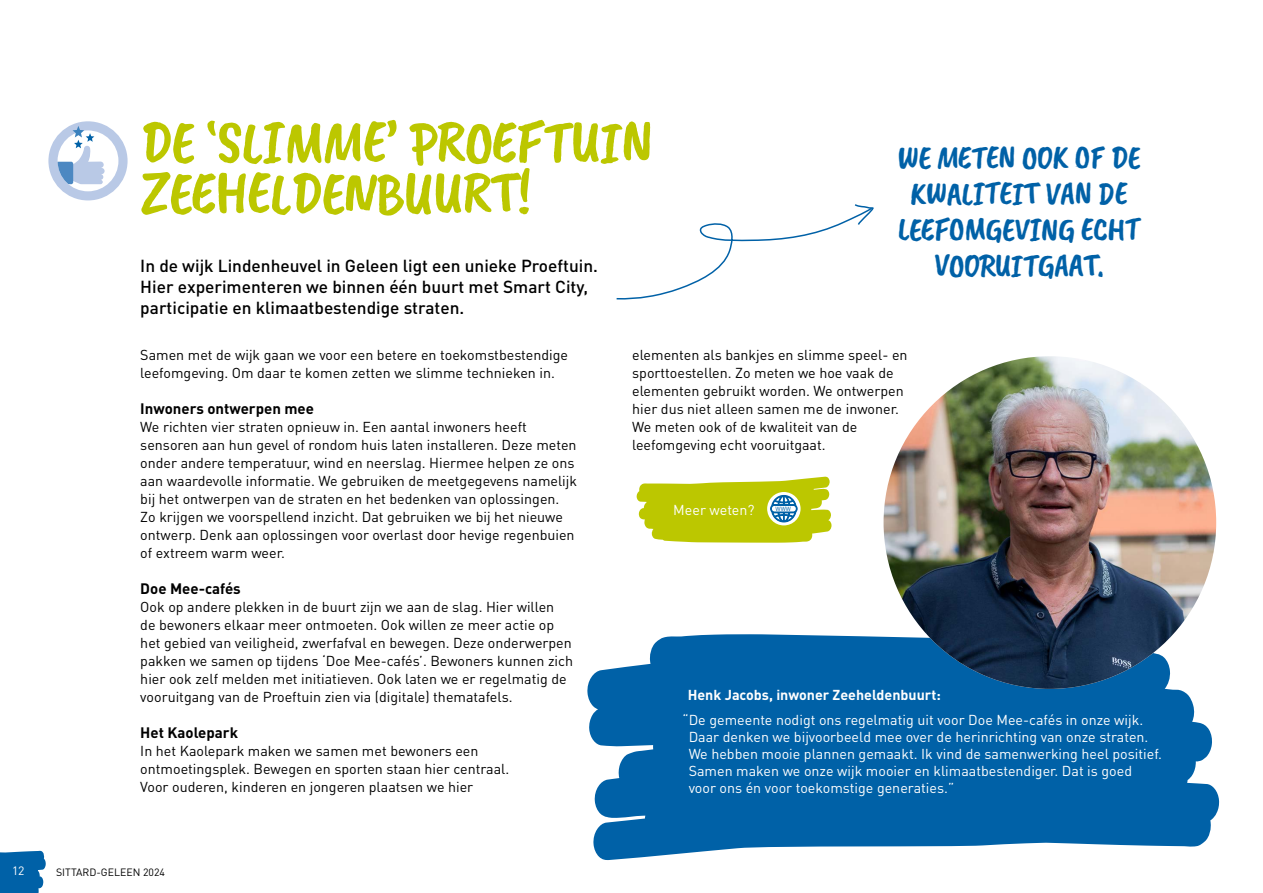
<style>
.page{position:relative;width:1263px;height:893px;background:#fff}
.page>*{position:absolute;margin:0;border:0;box-sizing:border-box;transform-origin:0 0}
.t1{font:60.15px/51px "Caveat Brush";letter-spacing:-.02em;color:#bcc700}
.t2{font:32.85px/36px "Caveat Brush";letter-spacing:-.02em;color:#0061a7;text-align:center}
.t3{font:500 17.25px/20.7px "DIN Pro";color:#000}
.t4{font:700 15px "DIN Pro";color:#000}
.t5{font:14.25px/18px "DIN Pro";color:#000}
.t6{font:14.25px/17.1px "DIN Pro";color:#fff}
.t7{font:700 14.25px "DIN Pro";color:#fff}
.t8{font:12px "DIN Pro";color:#fff}
.t9{font:10.5px "DIN Pro";color:#000}
.t10{font:6px "DIN Pro";color:#0061a7}
</style>
<div class="page">
<svg style="left:587px;top:634px;width:633px;height:226px;background:#2376b3"></svg>
<img style="left:883px;top:356px;width:333px;height:333px;border-radius:166px">
<svg style="left:616px;top:204px;width:258px;height:96px"></svg>
<svg style="left:0;top:850px;width:46px;height:43px;background:#1d73b1"></svg>
<div style="left:48px;top:121px;width:80px;height:79px;background:#b9c9e6;border-radius:50%"></div>
<div style="left:58px;top:130px;width:60px;height:61px;background:#fff;border-radius:50%"></div>
<svg style="left:58px;top:126px;width:47px;height:58px"></svg>
<svg style="left:636px;top:477px;width:196px;height:66px"></svg>
<h1 class="t1" style="left:140px;top:118px;width:515px">DE ‘SLIMME’ PROEFTUIN<br>ZEEHELDENBUURT!</h1>
<p class="t3" style="left:140px;top:255px;width:459px">In de wijk Lindenheuvel in Geleen ligt een unieke Proeftuin.<br>Hier experimenteren we binnen één buurt met Smart City, participatie en klimaatbestendige straten.</p>
<h2 class="t2" style="left:897px;top:140px;width:245px">WE METEN OOK OF DE<br>KWALITEIT VAN DE<br>LEEFOMGEVING ECHT<br>VOORUITGAAT.</h2>
<p class="t5" style="left:140px;top:345px;width:429px">Samen met de wijk gaan we voor een betere en toekomstbestendige leefomgeving. Om daar te komen zetten we slimme technieken in.</p>
<p class="t4" style="left:140px;top:398px;width:175px">Inwoners ontwerpen mee</p>
<p class="t5" style="left:140px;top:417px;width:438px">We richten vier straten opnieuw in. Een aantal inwoners heeft sensoren aan hun gevel of rondom huis laten installeren. Deze meten onder andere temperatuur, wind en neerslag. Hiermee helpen ze ons aan waardevolle informatie. We gebruiken de meetgegevens namelijk bij het ontwerpen van de straten en het bedenken van oplossingen.<br>Zo krijgen we voorspellend inzicht. Dat gebruiken we bij het nieuwe ontwerp. Denk aan oplossingen voor overlast door hevige regenbuien of extreem warm weer.</p>
<p class="t4" style="left:140px;top:578px;width:102px">Doe Mee-cafés</p>
<p class="t5" style="left:140px;top:597px;width:434px">Ook op andere plekken in de buurt zijn we aan de slag. Hier willen de bewoners elkaar meer ontmoeten. Ook willen ze meer actie op het gebied van veiligheid, zwerfafval en bewegen. Deze onderwerpen pakken we samen op tijdens ‘Doe Mee-cafés’. Bewoners kunnen zich hier ook zelf melden met initiatieven. Ook laten we er regelmatig de vooruitgang van de Proeftuin zien via (digitale) thematafels.</p>
<p class="t4" style="left:140px;top:722px;width:99px">Het Kaolepark</p>
<p class="t5" style="left:140px;top:741px;width:370px">In het Kaolepark maken we samen met bewoners een ontmoetingsplek. Bewegen en sporten staan hier centraal.<br>Voor ouderen, kinderen en jongeren plaatsen we hier</p>
<p class="t8" style="left:12px;top:862px;width:14px">12</p>
<p class="t9" style="left:56px;top:865px;width:110px">SITTARD-GELEEN 2024</p>
<p class="t5" style="left:632px;top:345px;width:277px">elementen als bankjes en slimme speel- en sporttoestellen. Zo meten we hoe vaak de elementen gebruikt worden. We ontwerpen hier dus niet alleen samen me de inwoner.<br>We meten ook of de kwaliteit van de leefomgeving echt vooruitgaat.</p>
<p class="t6" style="left:673px;top:501px;width:83px">Meer weten?</p>
<p class="t10" style="left:776px;top:505px;width:17px">WWW</p>
<p class="t7" style="left:688px;top:685px;width:255px">Henk Jacobs, inwoner Zeeheldenbuurt:</p>
<p class="t6" style="left:689px;top:711px;width:475px;text-indent:-6px">“De gemeente nodigt ons regelmatig uit voor Doe Mee-cafés in onze wijk.<br>Daar denken we bijvoorbeeld mee over de herinrichting van onze straten.<br>We hebben mooie plannen gemaakt. Ik vind de samenwerking heel positief.<br>Samen maken we onze wijk mooier en klimaatbestendiger. Dat is goed voor ons én voor toekomstige generaties.”</p>
</div>
